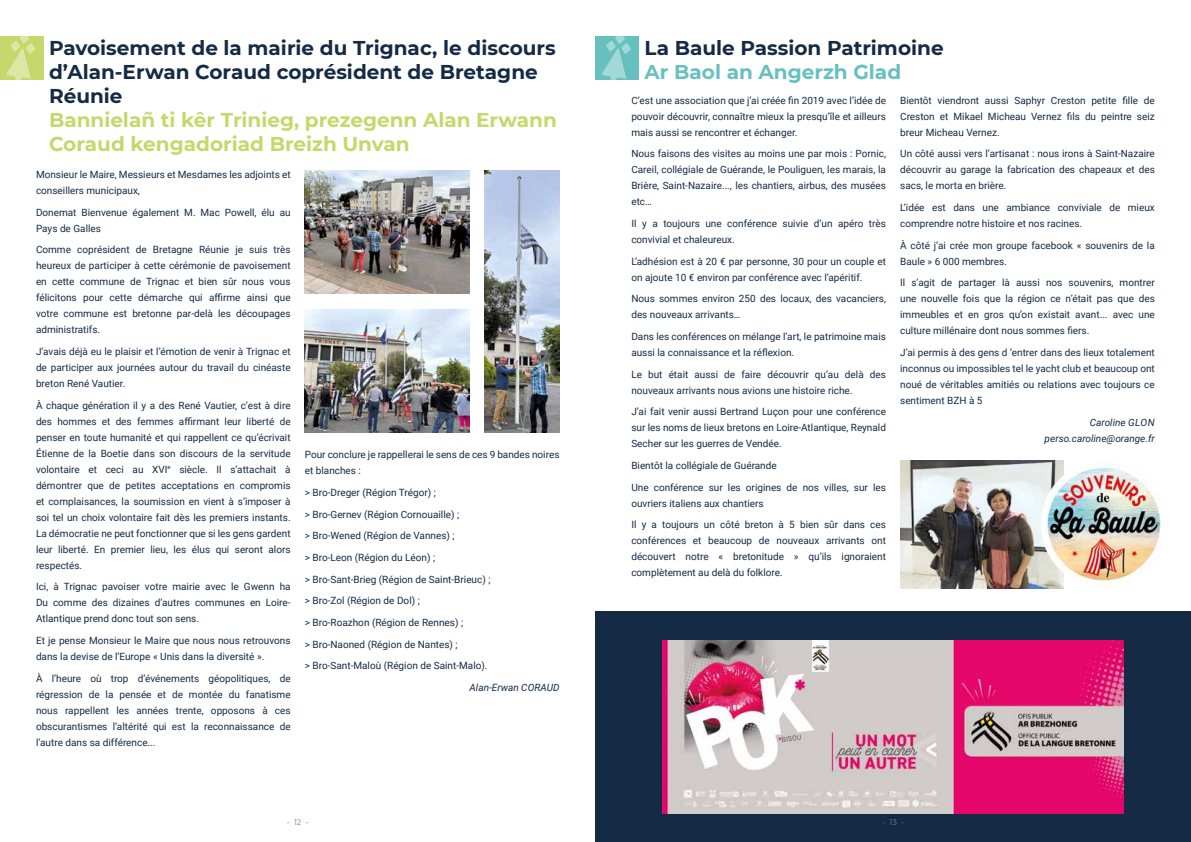
<style>
.page{position:relative;width:1191px;height:842px;background:#fff}
.page>*{position:absolute;margin:0;border:0;box-sizing:border-box;transform-origin:0 0}
.t1{font:700 20px/24px "Montserrat";color:#142a45}
.t2{font:700 20px/24px "Montserrat";color:#c6d76b}
.t3{font:700 20px "Montserrat";color:#66c1be}
.t4{font:10px/16px "Roboto";color:#142a45}
.t5{font:italic 10px/16px "Roboto";color:#142a45;text-align:right}
.t6{font:8px "Montserrat";color:#7a7b91}
</style>
<div class="page">
<div style="left:595px;top:611px;width:596px;height:231px;background:#142a45"></div>
<div style="left:0;top:36px;width:43px;height:43px;background:#c6d76b"></div>
<svg style="left:6px;top:36px;width:29px;height:44px"></svg>
<img style="left:305px;top:171px;width:164px;height:123px">
<img style="left:305px;top:309px;width:164px;height:123px">
<img style="left:484px;top:171px;width:75px;height:261px">
<div style="left:595px;top:36px;width:44px;height:43px;background:#66c1be"></div>
<svg style="left:601px;top:36px;width:30px;height:44px"></svg>
<img style="left:900px;top:461px;width:163px;height:127px">
<img style="left:662px;top:640px;width:461px;height:173px">
<img style="left:1040px;top:461px;width:127px;height:127px;border-radius:63px">
<h1 class="t1" style="left:49px;top:35px;width:508px">Pavoisement de la mairie du Trignac, le discours d’Alan-Erwan Coraud coprésident de Bretagne<br>Réunie</h1>
<h1 class="t2" style="left:49px;top:107px;width:509px">Bannielañ ti kêr Trinieg, prezegenn Alan Erwann<br>Coraud kengadoriad Breizh Unvan</h1>
<p class="t4" style="left:36px;top:166px;width:256px">Monsieur le Maire, Messieurs et Mesdames les adjoints et conseillers municipaux,</p>
<p class="t4" style="left:36px;top:204px;width:256px">Donemat Bienvenue également M. Mac Powell, élu au<br>Pays de Galles</p>
<p class="t4" style="left:36px;top:241px;width:256px;text-align:justify">Comme coprésident de Bretagne Réunie je suis très heureux de participer à cette cérémonie de pavoisement en cette commune de Trignac et bien sûr nous vous félicitons pour cette démarche qui affirme ainsi que votre commune est bretonne par-delà les découpages administratifs.</p>
<p class="t4" style="left:36px;top:343px;width:256px;text-align:justify">J’avais déjà eu le plaisir et l’émotion de venir à Trignac et de participer aux journées autour du travail du cinéaste breton René Vautier.</p>
<p class="t4" style="left:36px;top:397px;width:256px;text-align:justify">À chaque génération il y a des René Vautier, c’est à dire des hommes et des femmes affirmant leur liberté de penser en toute humanité et qui rappellent ce qu’écrivait Étienne de la Boetie dans son discours de la servitude volontaire et ceci au XVI<sup>e</sup> siècle. Il s’attachait à démontrer que de petites acceptations en compromis et complaisances, la soumission en vient à s’imposer à soi tel un choix volontaire fait dès les premiers instants.<br>La démocratie ne peut fonctionner que si les gens gardent leur liberté. En premier lieu, les élus qui seront alors respectés.</p>
<p class="t4" style="left:36px;top:578px;width:256px;text-align:justify">Ici, à Trignac pavoiser votre mairie avec le Gwenn ha Du comme des dizaines d’autres communes en Loire-Atlantique prend donc tout son sens.</p>
<p class="t4" style="left:36px;top:632px;width:256px">Et je pense Monsieur le Maire que nous nous retrouvons dans la devise de l’Europe « Unis dans la diversité ».</p>
<p class="t4" style="left:36px;top:670px;width:256px;text-align:justify">À l’heure où trop d’événements géopolitiques, de régression de la pensée et de montée du fanatisme nous rappellent les années trente, opposons à ces obscurantismes l’altérité qui est la reconnaissance de l’autre dans sa différence...</p>
<p class="t4" style="left:305px;top:446px;width:256px">Pour conclure je rappellerai le sens de ces 9 bandes noires et blanches :</p>
<p class="t4" style="left:305px;top:481px;width:187px;line-height:21.7px">&gt; Bro-Dreger (Région Trégor) ;<br>&gt; Bro-Gernev (Région Cornouaille) ;<br>&gt; Bro-Wened (Région de Vannes) ;<br>&gt; Bro-Leon (Région du Léon) ;<br>&gt; Bro-Sant-Brieg (Région de Saint-Brieuc) ; &gt; Bro-Zol (Région de Dol) ;<br>&gt; Bro-Roazhon (Région de Rennes) ;<br>&gt; Bro-Naoned (Région de Nantes) ;<br>&gt; Bro-Sant-Maloù (Région de Saint-Malo).</p>
<p class="t5" style="left:469px;top:679px;width:91px">Alan-Erwan CORAUD</p>
<h1 class="t1" style="left:644px;top:35px;width:301px">La Baule Passion Patrimoine</h1>
<h1 class="t3" style="left:644px;top:58px;width:258px">Ar Baol an Angerzh Glad</h1>
<p class="t4" style="left:631px;top:92px;width:256px;text-align:justify">C’est une association que j’ai créée fin 2019 avec l’idée de pouvoir découvrir, connaître mieux la presqu’île et ailleurs mais aussi se rencontrer et échanger.</p>
<p class="t4" style="left:631px;top:145px;width:256px;text-align:justify">Nous faisons des visites au moins une par mois : Pornic, Careil, collégiale de Guérande, le Pouliguen, les marais, la Brière, Saint-Nazaire..., les chantiers, airbus, des musées etc…</p>
<p class="t4" style="left:631px;top:215px;width:256px">Il y a toujours une conférence suivie d’un apéro très convivial et chaleureux.</p>
<p class="t4" style="left:631px;top:253px;width:256px">L’adhésion est à 20 € par personne, 30 pour un couple et on ajoute 10 € environ par conférence avec l’apéritif.</p>
<p class="t4" style="left:631px;top:290px;width:256px">Nous sommes environ 250 des locaux, des vacanciers, des nouveaux arrivants…</p>
<p class="t4" style="left:631px;top:328px;width:256px">Dans les conférences on mélange l’art, le patrimoine mais aussi la connaissance et la réflexion.</p>
<p class="t4" style="left:631px;top:366px;width:256px">Le but était aussi de faire découvrir qu’au delà des nouveaux arrivants nous avions une histoire riche.</p>
<p class="t4" style="left:631px;top:403px;width:256px;text-align:justify">J’ai fait venir aussi Bertrand Luçon pour une conférence sur les noms de lieux bretons en Loire-Atlantique, Reynald Secher sur les guerres de Vendée.</p>
<p class="t4" style="left:631px;top:454px;width:256px;line-height:21.7px">Bientôt la collégiale de Guérande<br>Une conférence sur les origines de nos villes, sur les</p>
<p class="t4" style="left:631px;top:492px;width:256px;line-height:21.7px">ouvriers italiens aux chantiers<br>Il y a toujours un côté breton à 5 bien sûr dans ces</p>
<p class="t4" style="left:631px;top:532px;width:256px;text-align:justify">conférences et beaucoup de nouveaux arrivants ont découvert notre « bretonitude » qu’ils ignoraient complètement au delà du folklore.</p>
<p class="t4" style="left:900px;top:92px;width:256px;text-align:justify">Bientôt viendront aussi Saphyr Creston petite fille de Creston et Mikael Micheau Vernez fils du peintre seiz breur Micheau Vernez.</p>
<p class="t4" style="left:900px;top:145px;width:256px;text-align:justify">Un côté aussi vers l’artisanat : nous irons à Saint-Nazaire découvrir au garage la fabrication des chapeaux et des sacs, le morta en brière.</p>
<p class="t4" style="left:900px;top:199px;width:256px">L’idée est dans une ambiance conviviale de mieux comprendre notre histoire et nos racines.</p>
<p class="t4" style="left:900px;top:237px;width:256px">À côté j’ai crée mon groupe facebook « souvenirs de la<br>Baule » 6 000 membres.</p>
<p class="t4" style="left:900px;top:274px;width:256px;text-align:justify">Il s’agit de partager là aussi nos souvenirs, montrer une nouvelle fois que la région ce n’était pas que des immeubles et en gros qu’on existait avant... avec une culture millénaire dont nous sommes fiers.</p>
<p class="t4" style="left:900px;top:344px;width:256px;text-align:justify">J’ai permis à des gens d ‘entrer dans des lieux totalement inconnus ou impossibles tel le yacht club et beaucoup ont noué de véritables amitiés ou relations avec toujours ce sentiment BZH à 5</p>
<p class="t5" style="left:1044px;top:414px;width:112px">Caroline GLON perso.caroline@orange.fr</p>
<p class="t6" style="left:287px;top:816px;width:23px">- 12 -</p>
<p class="t6" style="left:882px;top:816px;width:23px">- 13 -</p>
</div>
